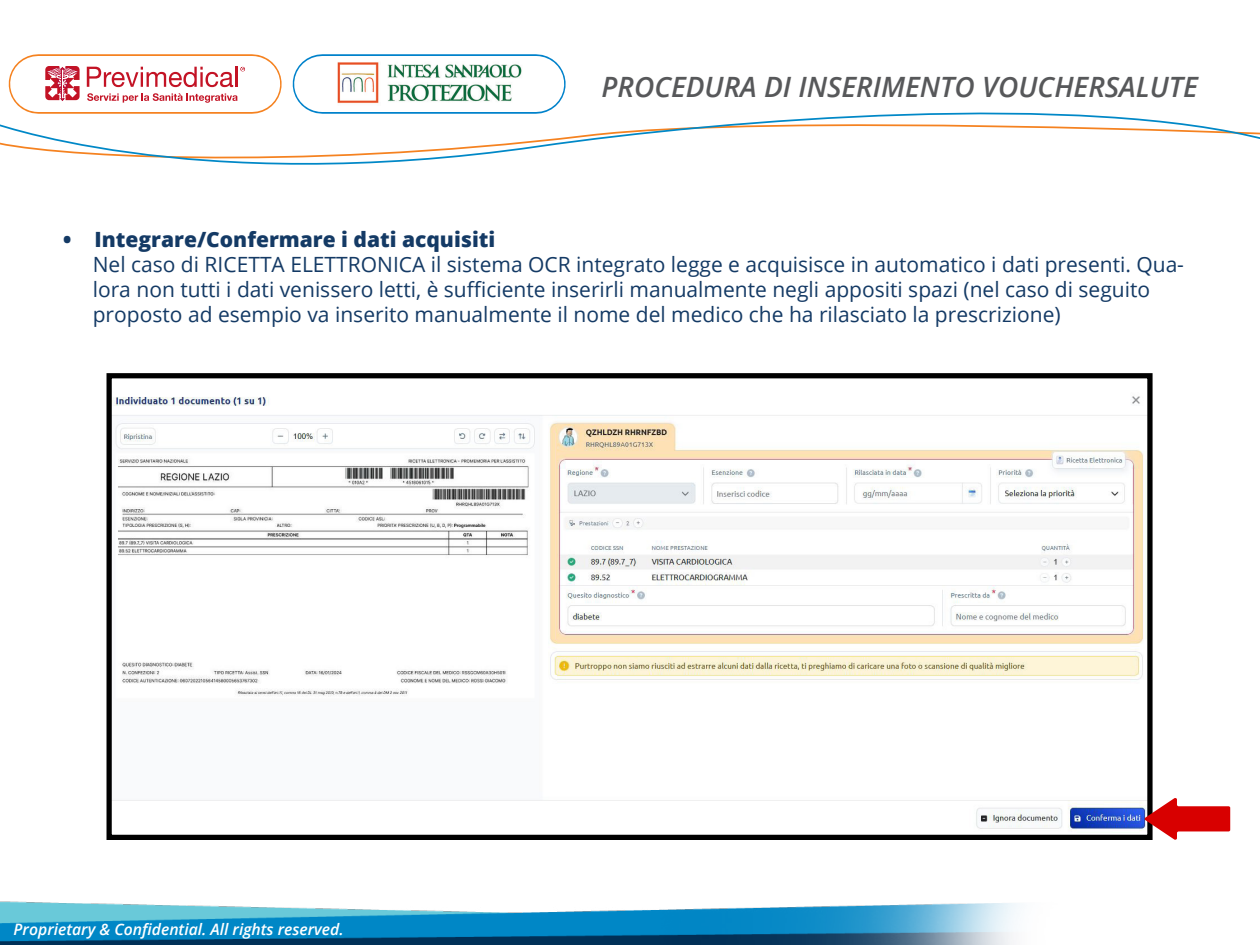
<style>
.page{position:relative;width:1260px;height:945px;background:#fff}
.page>*{position:absolute;margin:0;border:0;box-sizing:border-box;transform-origin:0 0}
.sotto_titoletto{font:italic 600 28px "Open Sans";color:#57585a}
.t1{font:21px/25.2px "Open Sans";color:#143a65}
.t2{font:800 21px "Open Sans";color:#143a65}
.t3{font:italic 600 15.75px "Open Sans";color:#fff}
</style>
<div class="page">
<svg style="left:0;top:91px;width:1260px;height:74px"></svg>
<img style="left:0;top:902px;width:1018px;height:43px">
<div style="left:38px;top:54px;width:214px;height:60px;background:#f58220"></div>
<div style="left:38px;top:56px;width:214px;height:56px;background:#fff"></div>
<svg style="left:240px;top:67px;width:5px;height:4px"></svg>
<svg style="left:87px;top:93px;width:151px;height:10px"></svg>
<svg style="left:87px;top:67px;width:146px;height:20px"></svg>
<hr style="left:235px;top:67px;width:3px;height:20px;background:#c31325">
<svg style="left:45px;top:66px;width:35px;height:35px"></svg>
<div style="left:322px;top:54px;width:214px;height:60px;background:#0082cb"></div>
<div style="left:322px;top:56px;width:214px;height:56px;background:#fff"></div>
<img style="left:337px;top:62px;width:185px;height:42px">
<img style="left:113px;top:396px;width:1034px;height:435px">
<div style="left:107px;top:373px;width:1046px;height:467px;border:5px solid #000"></div>
<svg style="left:1144px;top:798px;width:86px;height:42px"></svg>
<p class="sotto_titoletto" style="left:602px;top:67px;width:598px">PROCEDURA DI INSERIMENTO VOUCHERSALUTE</p>
<p class="t2" style="left:63px;top:223px;width:434px">• Integrare/Confermare i dati acquisiti</p>
<p class="t1" style="left:93px;top:251px;width:1093px">Nel caso di RICETTA ELETTRONICA il sistema OCR integrato legge e acquisisce in automatico i dati presenti. Qua&shy;lora non tutti i dati venissero letti, è sufficiente inserirli manualmente negli appositi spazi (nel caso di seguito proposto ad esempio va inserito manualmente il nome del medico che ha rilasciato la prescrizione)</p>
<p class="t3" style="left:14px;top:918px;width:332px">Proprietary &amp; Confidential. All rights reserved.</p>
</div>
